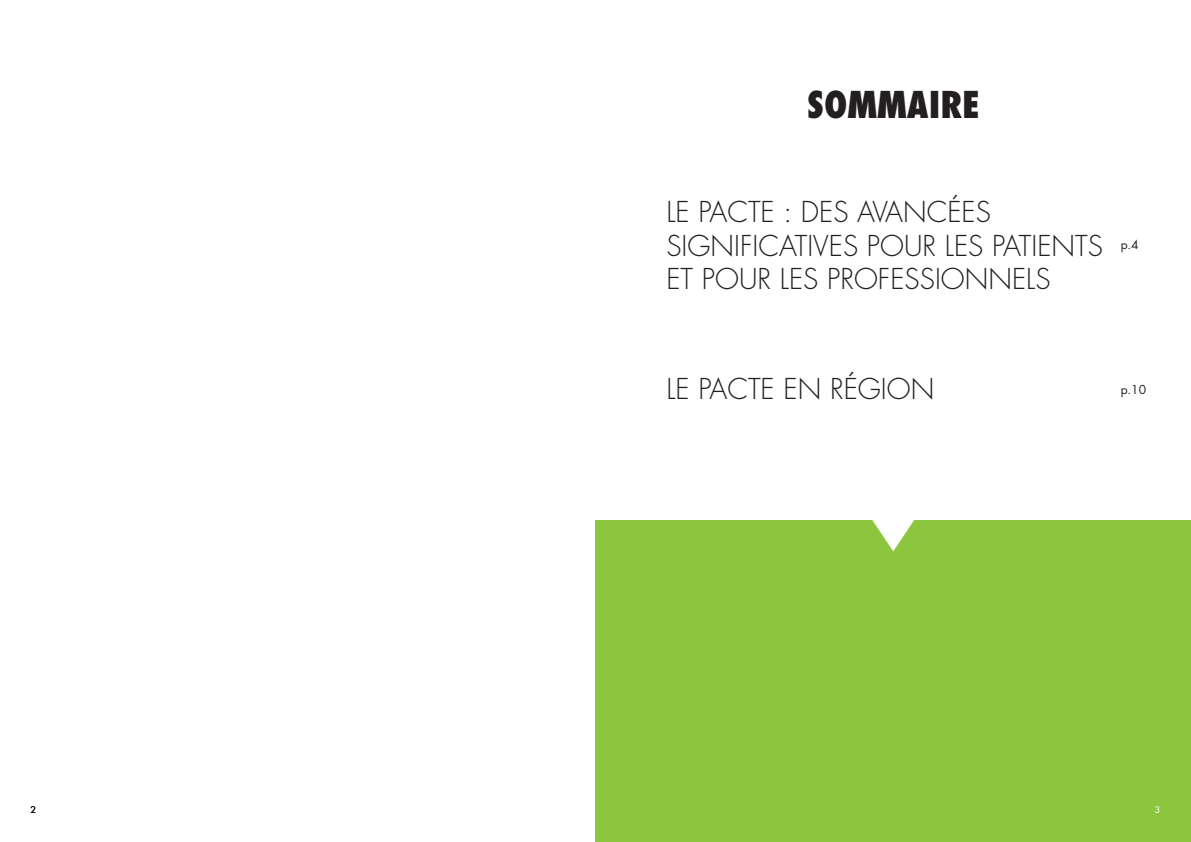
<style>
.page{position:relative;width:1191px;height:842px;background:#fff}
.page>*{position:absolute;margin:0;border:0;box-sizing:border-box;transform-origin:0 0}
.t1{font:800 condensed 36px "Futura Std";color:#231f20}
.t2{font:300 28px/33.6px "Futura Std";color:#231f20}
.t3{font:12px "Futura Std";color:#231f20}
.t4{font:9px "Futura Std";color:#000}
.t5{font:9px "Futura Std";color:#fff}
</style>
<div class="page">
<div style="left:595px;top:520px;width:596px;height:322px;background:#8bc63e"></div>
<svg style="left:872px;top:520px;width:42px;height:31px"></svg>
<p class="t1" style="left:807px;top:82px;width:174px">SOMMAIRE</p>
<p class="t2" style="left:666px;top:196px;width:438px">LE PACTE : DES AVANCÉES<br>SIGNIFICATIVES POUR LES PATIENTS<br>ET POUR LES PROFESSIONNELS</p>
<p class="t3" style="left:1120px;top:237px;width:20px">p.4</p>
<p class="t2" style="left:666px;top:373px;width:269px">LE PACTE EN RÉGION</p>
<p class="t3" style="left:1120px;top:382px;width:27px">p.10</p>
<p class="t4" style="left:30px;top:804px;width:7px">2</p>
<p class="t5" style="left:1155px;top:804px;width:7px">3</p>
</div>
